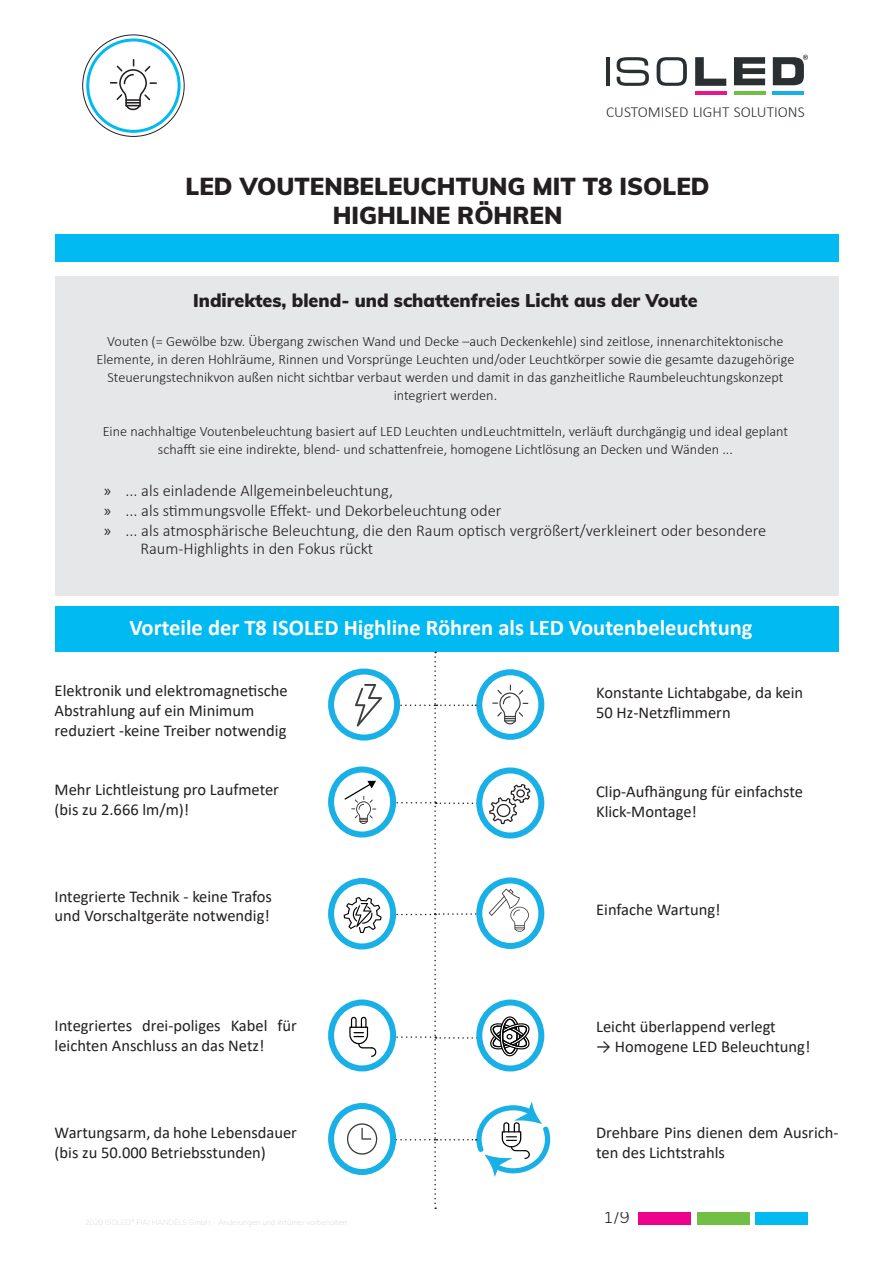
<style>
.page{position:relative;width:893px;height:1263px;background:#fff}
.page>*{position:absolute;margin:0;border:0;box-sizing:border-box;transform-origin:0 0}
.t1{font:900 24px/28.8px "Muli";color:#231f20;text-align:center}
.t2{font:700 22.5px "Calibri";color:#fff}
.t3{font:900 18px "Muli";color:#231f20}
.t4{font:16.5px/19.8px "Calibri";color:#231f20}
.t5{font:300 16.5px/20.1px "Calibri";color:#231f20}
.t6{font:300 16.5px "Muli";color:#231f20}
.t7{font:300 15.3px "Calibri";color:#2a2f32}
.t8{font:300 14.25px/18px "Calibri";color:#231f20;text-align:center}
.s1{font-family:"Myriad Pro";font-weight:400}
</style>
<div class="page">
<div style="left:639px;top:1209px;width:52px;height:16px;background:#ed028c"></div>
<div style="left:756px;top:1209px;width:52px;height:16px;background:#00baf1"></div>
<div style="left:697px;top:1209px;width:52px;height:16px;background:#71bf44"></div>
<hr style="left:606px;top:57px;width:4px;height:29px;background:#2a2f32">
<svg style="left:617px;top:57px;width:32px;height:29px"></svg>
<svg style="left:657px;top:57px;width:30px;height:29px"></svg>
<svg style="left:695px;top:57px;width:31px;height:29px"></svg>
<svg style="left:734px;top:57px;width:31px;height:28px"></svg>
<hr style="left:695px;top:91px;width:31px;height:4px;background:#e9158b">
<hr style="left:734px;top:91px;width:31px;height:4px;background:#70be46">
<hr style="left:773px;top:91px;width:31px;height:4px;background:#18b1e7">
<svg style="left:773px;top:55px;width:35px;height:30px"></svg>
<svg style="left:110px;top:59px;width:47px;height:51px"></svg>
<div style="left:86px;top:38px;width:95px;height:95px;border:3px solid #00baf1;border-radius:50%"></div>
<div style="left:55px;top:276px;width:783px;height:319px;background:#e6e7e9"></div>
<div style="left:55px;top:234px;width:783px;height:28px;background:#00baf1"></div>
<div style="left:596px;top:1126px;width:242px;height:85px;background:#fff"></div>
<div style="left:55px;top:607px;width:783px;height:45px;background:#00baf1"></div>
<svg style="left:331px;top:1002px;width:62px;height:66px"></svg>
<div style="left:328px;top:999px;width:68px;height:72px;border:6px solid #18b0e6;border-radius:50%"></div>
<svg style="left:331px;top:1106px;width:62px;height:66px"></svg>
<div style="left:328px;top:1103px;width:68px;height:72px;border:6px solid #18b0e6;border-radius:50%"></div>
<svg style="left:331px;top:769px;width:62px;height:65px"></svg>
<div style="left:328px;top:766px;width:68px;height:71px;border:6px solid #18b0e6;border-radius:50%"></div>
<svg style="left:331px;top:671px;width:66px;height:66px"></svg>
<div style="left:328px;top:668px;width:72px;height:72px;border:6px solid #18b0e6;border-radius:50%"></div>
<svg style="left:331px;top:881px;width:62px;height:65px"></svg>
<div style="left:328px;top:878px;width:68px;height:71px;border:6px solid #18b0e6;border-radius:50%"></div>
<svg style="left:344px;top:652px;width:207px;height:557px"></svg>
<p class="t7" style="left:606px;top:102px;width:200px">CUSTOMISED LIGHT SOLUTIONS</p>
<h1 class="t1" style="left:186px;top:171px;width:526px">LED VOUTENBELEUCHTUNG MIT T8 ISOLED<br>HIGHLINE RÖHREN</h1>
<p class="t3" style="left:193px;top:287px;width:506px">Indirektes, blend- und schattenfreies Licht aus der Voute</p>
<p class="t8" style="left:96px;top:332px;width:699px">Vouten (= Gewölbe bzw. Übergang zwischen Wand und Decke –auch Deckenkehle) sind zeitlose, innenarchitektonische Elemente, in deren Hohlräume, Rinnen und Vorsprünge Leuchten und/oder Leuchtkörper sowie die gesamte dazugehörige Steuerungstechnikvon außen nicht sichtbar verbaut werden und damit in das ganzheitliche Raumbeleuchtungskonzept integriert werden.</p>
<p class="t8" style="left:103px;top:422px;width:687px">Eine nachhaltige Voutenbeleuchtung basiert auf LED Leuchten undLeuchtmitteln, verläuft durchgängig und ideal geplant schafft sie eine indirekte, blend- und schattenfreie, homogene Lichtlösung an Decken und Wänden ...</p>
<p class="t5" style="left:104px;top:480px;width:664px"><span class="s1">»</span> ... als einladende Allgemeinbeleuchtung,<br><span class="s1">»</span> ... als stimmungsvolle Effekt- und Dekorbeleuchtung oder<br><span class="s1">»</span> ... als atmosphärische Beleuchtung, die den Raum optisch vergrößert/verkleinert oder besondere</p>
<p class="t5" style="left:140px;top:539px;width:234px">Raum-Highlights in den Fokus rückt</p>
<h2 class="t2" style="left:129px;top:611px;width:625px">Vorteile der T8 ISOLED Highline Röhren als LED Voutenbeleuchtung</h2>
<p class="t4" style="left:55px;top:680px;width:235px">Elektronik und elektromagnetische<br>Abstrahlung auf ein Minimum reduziert -keine Treiber notwendig</p>
<p class="t4" style="left:596px;top:682px;width:209px">Konstante Lichtabgabe, da kein<br>50 Hz-Netzflimmern</p>
<p class="t4" style="left:55px;top:779px;width:226px">Mehr Lichtleistung pro Laufmeter (bis zu 2.666 lm/m)!</p>
<p class="t4" style="left:596px;top:781px;width:208px">Clip-Aufhängung für einfachste<br>Klick-Montage!</p>
<p class="t4" style="left:55px;top:886px;width:219px">Integrierte Technik - keine Trafos und Vorschaltgeräte notwendig!</p>
<p class="t4" style="left:596px;top:899px;width:126px">Einfache Wartung!</p>
<p class="t4" style="left:55px;top:1015px;width:244px">Integriertes drei-poliges Kabel für leichten Anschluss an das Netz!</p>
<p class="t4" style="left:596px;top:1016px;width:181px">Leicht überlappend verlegt</p>
<p class="t4" style="left:596px;top:1036px;width:216px">→ Homogene LED Beleuchtung!</p>
<p class="t4" style="left:55px;top:1122px;width:244px">Wartungsarm, da hohe Lebensdauer (bis zu 50.000 Betriebsstunden)</p>
<p class="t4" style="left:596px;top:1122px;width:244px">Drehbare Pins dienen dem Ausrich&shy;ten des Lichtstrahls</p>
<p class="t6" style="left:603px;top:1205px;width:28px">1/9</p>
</div>
